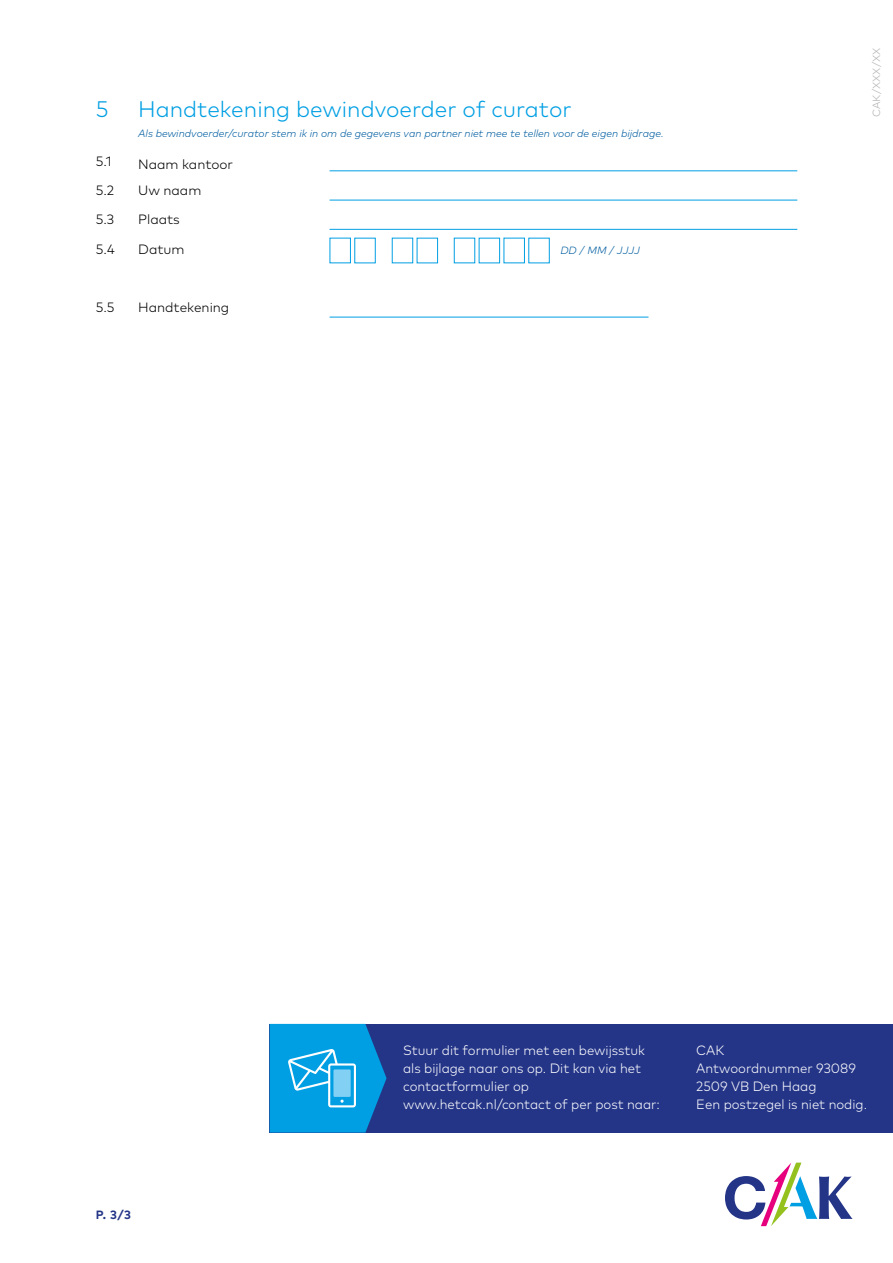
<style>
.page{position:relative;width:893px;height:1263px;background:#fff}
.page>*{position:absolute;margin:0;border:0;box-sizing:border-box;transform-origin:0 0}
.t1{font:300 22.5px "Mark Pro";color:#009fe3}
.t2{font:300 13.5px/18px "Mark Pro";color:#fff}
.t3{font:300 13.5px "Mark Pro";color:#000}
.t4{font:700 12px "Mark Pro";color:#243588}
.t5{font:italic 300 10.5px "Mark Pro";color:#005ea1}
.t6{font:300 10.5px "Mark Pro";color:#b3b2b2}
</style>
<div class="page">
<svg style="left:725px;top:1162px;width:127px;height:64px"></svg>
<hr style="left:330px;top:170px;width:467px;height:1px;background:#009fe3">
<hr style="left:330px;top:200px;width:467px;height:1px;background:#009fe3">
<hr style="left:330px;top:229px;width:467px;height:1px;background:#009fe3">
<div style="left:330px;top:238px;width:21px;height:25px;border:1px solid #009fe3"></div>
<div style="left:354px;top:238px;width:22px;height:25px;border:1px solid #009fe3"></div>
<div style="left:417px;top:238px;width:21px;height:25px;border:1px solid #009fe3"></div>
<div style="left:454px;top:238px;width:21px;height:25px;border:1px solid #009fe3"></div>
<div style="left:479px;top:238px;width:21px;height:25px;border:1px solid #009fe3"></div>
<div style="left:504px;top:238px;width:21px;height:25px;border:1px solid #009fe3"></div>
<div style="left:528px;top:238px;width:22px;height:25px;border:1px solid #009fe3"></div>
<hr style="left:330px;top:317px;width:318px;height:1px;background:#009fe3">
<div style="left:270px;top:1024px;width:623px;height:108px;background:#243588"></div>
<svg style="left:270px;top:1024px;width:117px;height:108px;background:#169ddd"></svg>
<h1 class="t1" style="left:96px;top:92px;width:14px">5</h1>
<h1 class="t1" style="left:138px;top:92px;width:435px">Handtekening bewindvoerder of curator</h1>
<p class="t5" style="left:138px;top:125px;width:527px">Als bewindvoerder/curator stem ik in om de gegevens van partner niet mee te tellen voor de eigen bijdrage.</p>
<p class="t3" style="left:96px;top:151px;width:18px">5.1</p>
<p class="t3" style="left:138px;top:154px;width:96px">Naam kantoor</p>
<p class="t3" style="left:96px;top:180px;width:20px">5.2</p>
<p class="t3" style="left:138px;top:180px;width:65px">Uw naam</p>
<p class="t3" style="left:96px;top:209px;width:20px">5.3</p>
<p class="t3" style="left:138px;top:209px;width:43px">Plaats</p>
<p class="t3" style="left:96px;top:239px;width:21px">5.4</p>
<p class="t3" style="left:138px;top:239px;width:48px">Datum</p>
<p class="t5" style="left:560px;top:242px;width:81px">DD / MM / JJJJ</p>
<p class="t3" style="left:96px;top:297px;width:21px">5.5</p>
<p class="t3" style="left:138px;top:297px;width:93px">Handtekening</p>
<p class="t6" style="left:868px;top:117px;width:71px;rotate:-90deg">CAK/XXX/XX</p>
<p class="t4" style="left:96px;top:1205px;width:37px">P. 3/3</p>
<p class="t2" style="left:403px;top:1040px;width:258px">Stuur dit formulier met een bewijsstuk als bijlage naar ons op. Dit kan via het contactformulier op www.hetcak.nl/contact of per post naar:</p>
<p class="t2" style="left:696px;top:1040px;width:172px">CAK<br>Antwoordnummer 93089<br>2509 VB Den Haag<br>Een postzegel is niet nodig.</p>
</div>
